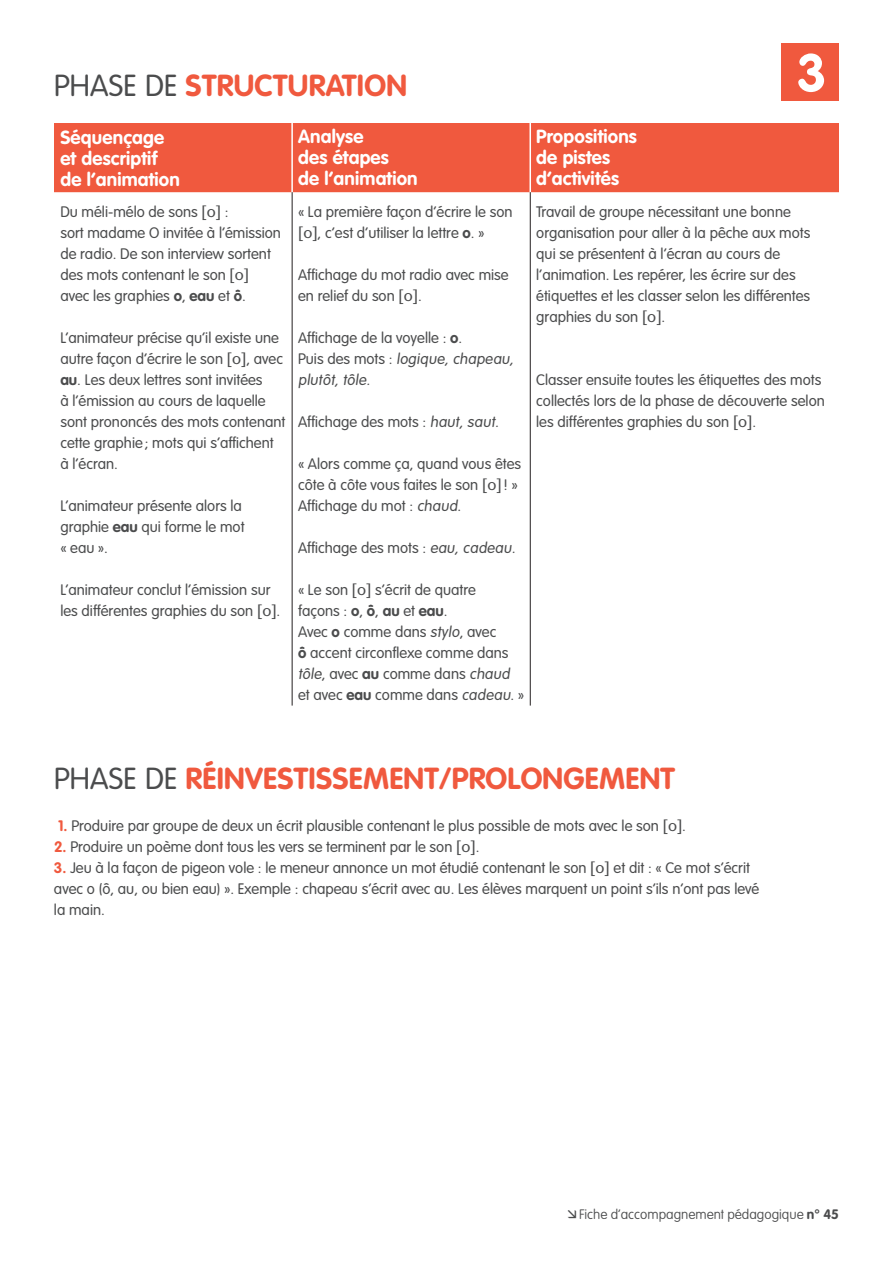
<style>
.page{position:relative;width:893px;height:1263px;background:#fff}
.page>*{position:absolute;margin:0;border:0;box-sizing:border-box;transform-origin:0 0}
.t1{font:700 52.5px "VAG Rounded Std";color:#fff}
.t2{font:700 30px "VAG Rounded Std";letter-spacing:.01em;color:#f0593e}
.t3{font:700 18.75px/21px "VAG Rounded Std";letter-spacing:.01em;color:#fff}
.t4{font:300 15px/21px "VAG Rounded Std";color:#4b4c4d}
.t5{font:100 13.5px "VAG Rounded Std";color:#4b4c4d}
.s1{font-weight:300;color:#4b4c4d}
.s2{font-family:"Stone Sans Std Phonetic";font-weight:400;font-size:15.75px}
.s3{font-weight:700}
.s4{font-weight:700;color:#f0593e}
</style>
<div class="page">
<div style="left:781px;top:43px;width:58px;height:58px;background:#f0593e"></div>
<div style="left:54px;top:123px;width:785px;height:69px;background:#f0593e"></div>
<hr style="left:291px;top:123px;width:2px;height:69px;background:#fff">
<hr style="left:529px;top:123px;width:2px;height:69px;background:#fff">
<hr style="left:292px;top:192px;width:1px;height:513px;background:#231f20">
<hr style="left:530px;top:192px;width:1px;height:513px;background:#231f20">
<h2 class="t2" style="left:54px;top:68px;width:350px"><span class="s1">Phase d e</span> Structuration</h2>
<h1 class="t1" style="left:797px;top:42px;width:32px">3</h1>
<p class="t3" style="left:60px;top:127px;width:121px">Séquençage et descriptif de l’animation</p>
<p class="t3" style="left:298px;top:127px;width:121px">Analyse<br>des étapes<br>de l’animation</p>
<p class="t3" style="left:536px;top:127px;width:102px">Propositions de pistes d’activités</p>
<p class="t4" style="left:60px;top:201px;width:222px">Du méli-mélo de sons <span class="s2">[o]</span> :<br>sort madame O invitée à l’émission de radio. De son interview sortent des mots contenant le son <span class="s2">[o] </span>avec les graphies <span class="s3">o</span>, <span class="s3">eau</span> et <span class="s3">ô</span>.</p>
<p class="t4" style="left:60px;top:327px;width:226px">L’animateur précise qu’il existe une autre façon d’écrire le son <span class="s2">[o]</span>, avec <span class="s3">au</span>. Les deux lettres sont invitées<br>à l’émission au cours de laquelle sont prononcés des mots contenant cette graphie ; mots qui s’affichent à l’écran.</p>
<p class="t4" style="left:60px;top:495px;width:186px">L’animateur présente alors la graphie <span class="s3">eau</span> qui forme le mot « eau ».</p>
<p class="t4" style="left:60px;top:579px;width:222px">L’animateur conclut l’émission sur les différentes graphies du son <span class="s2">[o]</span>.</p>
<p class="t4" style="left:536px;top:201px;width:276px">Travail de groupe nécessitant une bonne organisation pour aller à la pêche aux mots qui se présentent à l’écran au cours de l’animation. Les repérer, les écrire sur des étiquettes et les classer selon les différentes graphies du son <span class="s2">[o]</span>.</p>
<p class="t4" style="left:298px;top:201px;width:216px">« La première façon d’écrire le son <span class="s2">[o]</span>, c’est d’utiliser la lettre <span class="s3">o</span>. »</p>
<p class="t4" style="left:298px;top:264px;width:212px">Affichage du mot radio avec mise en relief du son <span class="s2">[o]</span>.</p>
<p class="t4" style="left:298px;top:327px;width:220px">Affichage de la voyelle : <span class="s3">o</span>.<br>P u i s d es m ots : logique, chapeau, plutôt, tôle.</p>
<p class="t4" style="left:298px;top:411px;width:205px">Affichage des mots : haut, saut.</p>
<p class="t4" style="left:298px;top:453px;width:225px">« Alors comme ça, quand vous êtes côte à côte vous faites le son <span class="s2">[o]</span>! »<br>Affichage du mot : chaud.</p>
<p class="t4" style="left:298px;top:537px;width:221px">Affichage des mots : eau, cadeau.</p>
<p class="t4" style="left:298px;top:579px;width:228px">« Le son <span class="s2">[o]</span> s’écrit de quatre<br>façons : <span class="s3">o</span>, <span class="s3">ô</span>, <span class="s3">au</span> et <span class="s3">eau</span>.<br>Avec <span class="s3">o</span> comme dans stylo, avec<br><span class="s3">ô</span> accent circonflexe comme dans tôle, avec <span class="s3">au</span> comme dans chaud et avec <span class="s3">eau</span> comme dans cadeau. »</p>
<p class="t4" style="left:536px;top:369px;width:290px">Classer ensuite toutes les étiquettes des mots collectés lors de la phase de découverte selon les différentes graphies du son <span class="s2">[o]</span>.</p>
<h2 class="t2" style="left:54px;top:761px;width:622px"><span class="s1">Phase d e</span> Réinvestissement/Prolongement</h2>
<p class="t4" style="left:58px;top:816px;width:629px"><span class="s4">1.</span> Produire par groupe de deux un écrit plausible contenant le plus possible de mots avec le son <span class="s2">[o]</span>.</p>
<p class="t4" style="left:54px;top:837px;width:427px"><span class="s4">2.</span> Produire un poème dont tous les vers se terminent par le son <span class="s2">[o]</span>.</p>
<p class="t4" style="left:54px;top:858px;width:707px"><span class="s4">3.</span> Jeu à la façon de pigeon vole : le meneur annonce un mot étudié contenant le son <span class="s2">[o]</span> et dit : « Ce mot s’écrit avec o (ô, au, ou bien eau) ». Exemple : chapeau s’écrit avec au. Les élèves marquent un point s’ils n’ont pas levé la main.</p>
<p class="t5" style="left:579px;top:1207px;width:261px">Fiche d’accompagnement pédagogique <span class="s3">n° 45</span></p>
</div>
